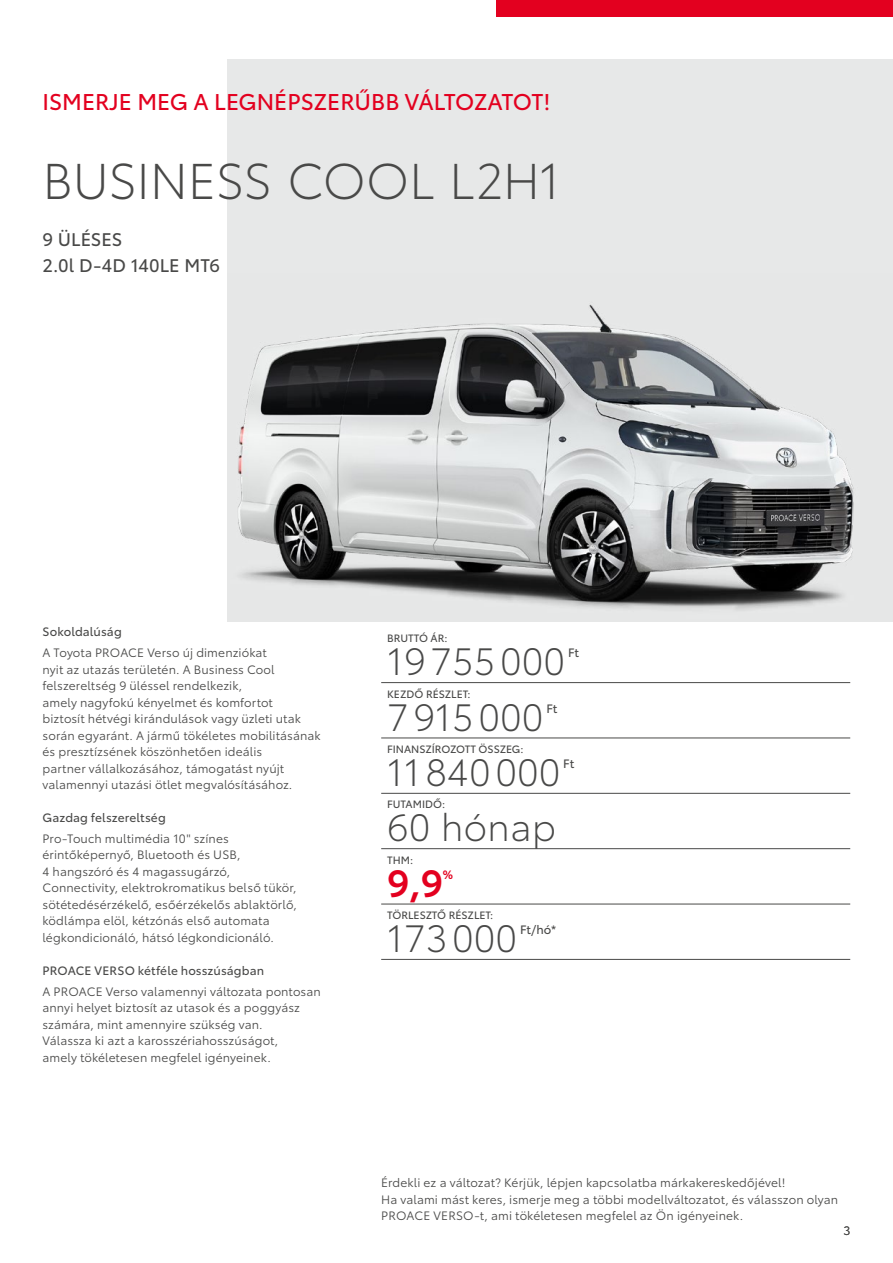
<style>
.page{position:relative;width:893px;height:1263px;background:#fff}
.page>*{position:absolute;margin:0;border:0;box-sizing:border-box;transform-origin:0 0}
.t1{font:300 49.5px "Toyota Type";letter-spacing:-.015em;color:#494948}
.t2{font:300 37.5px "Toyota Type";color:#494948}
.t3{font:600 37.5px "Toyota Type";color:#e3001f}
.t4{font:22.5px "Toyota Type";color:#e3001f}
.t5{font:18px/25.5px "Toyota Type";color:#494948}
.t6{font:12px/16.5px "Toyota Type";letter-spacing:.01em;color:#494948}
.t7{font:12px "Toyota Type";letter-spacing:.01em;color:#494948}
.t8{font:600 12px "Toyota Type";color:#e3001f}
.t9{font:10.5px "Toyota Type";color:#494948}
</style>
<div class="page">
<div style="left:227px;top:60px;width:666px;height:562px;background:#e7e8e8"></div>
<img style="left:238px;top:304px;width:616px;height:306px">
<div style="left:497px;top:0;width:396px;height:17px;background:#e3001f"></div>
<hr style="left:381px;top:682px;width:469px;height:1px;background:#494948">
<hr style="left:381px;top:738px;width:469px;height:1px;background:#494948">
<hr style="left:381px;top:793px;width:469px;height:1px;background:#494948">
<hr style="left:381px;top:848px;width:469px;height:1px;background:#494948">
<hr style="left:381px;top:904px;width:469px;height:1px;background:#494948">
<hr style="left:381px;top:959px;width:469px;height:1px;background:#494948">
<h3 class="t4" style="left:43px;top:86px;width:510px">ISMERJE MEG A LEGNÉPSZERŰBB VÁLTOZATOT!</h3>
<h1 class="t1" style="left:43px;top:145px;width:520px">BUSINESS COOL L2H1</h1>
<h3 class="t5" style="left:43px;top:226px;width:179px">9 ÜLÉSES<br>2.0l D-4D 140LE MT6</h3>
<p class="t7" style="left:43px;top:623px;width:81px">Sokoldalúság</p>
<p class="t6" style="left:43px;top:644px;width:280px">A Toyota PROACE Verso új dimenziókat<br>nyit az utazás területén. A Business Cool felszereltség 9 üléssel rendelkezik,<br>amely nagyfokú kényelmet és komfortot<br>biztosít hétvégi kirándulások vagy üzleti utak során egyaránt. A jármű tökéletes mobilitásának és presztízsének köszönhetően ideális<br>partner vállalkozásához, támogatást nyújt valamennyi utazási ötlet megvalósításához.</p>
<p class="t7" style="left:43px;top:809px;width:125px">Gazdag felszereltség</p>
<p class="t6" style="left:43px;top:829px;width:256px">Pro-Touch multimédia 10" színes érintőképernyő, Bluetooth és USB,<br>4 hangszóró és 4 magassugárzó, Connectivity, elektrokromatikus belső tükör, sötétedésérzékelő, esőérzékelős ablaktörlő, ködlámpa elöl, kétzónás első automata légkondicionáló, hátsó légkondicionáló.</p>
<p class="t7" style="left:43px;top:961px;width:223px">PROACE VERSO kétféle hosszúságban</p>
<p class="t6" style="left:43px;top:982px;width:280px">A PROACE Verso valamennyi változata pontosan annyi helyet biztosít az utasok és a poggyász számára, mint amennyire szükség van.<br>Válassza ki azt a karosszériahosszúságot,<br>amely tökéletesen megfelel igényeinek.</p>
<p class="t9" style="left:387px;top:631px;width:62px">BRUTTÓ ÁR:</p>
<h2 class="t2" style="left:387px;top:635px;width:179px">19755000</h2>
<p class="t7" style="left:568px;top:644px;width:12px">Ft</p>
<p class="t9" style="left:387px;top:686px;width:85px">KEZDŐ RÉSZLET:</p>
<h2 class="t2" style="left:387px;top:690px;width:158px">7915000</h2>
<p class="t7" style="left:546px;top:699px;width:12px">Ft</p>
<p class="t9" style="left:387px;top:741px;width:138px">FINANSZÍROZOTT ÖSSZEG:</p>
<h2 class="t2" style="left:387px;top:745px;width:175px">11840000</h2>
<p class="t7" style="left:563px;top:755px;width:12px">Ft</p>
<p class="t9" style="left:387px;top:797px;width:59px">FUTAMIDŐ:</p>
<h2 class="t2" style="left:387px;top:801px;width:170px">60 hónap</h2>
<p class="t9" style="left:387px;top:852px;width:27px">THM:</p>
<h2 class="t3" style="left:387px;top:855px;width:57px">9,9</h2>
<p class="t8" style="left:443px;top:865px;width:12px">%</p>
<p class="t9" style="left:387px;top:907px;width:108px">TÖRLESZTŐ RÉSZLET:</p>
<h2 class="t2" style="left:387px;top:911px;width:131px">173000</h2>
<p class="t7" style="left:520px;top:921px;width:38px">Ft/hó*</p>
<p class="t6" style="left:381px;top:1174px;width:459px">Érdekli ez a változat? Kérjük, lépjen kapcsolatba márkakereskedőjével!<br>Ha valami mást keres, ismerje meg a többi modellváltozatot, és válasszon olyan<br>PROACE VERSO‑t, ami tökéletesen megfelel az Ön igényeinek.</p>
<p class="t6" style="left:843px;top:1221px;width:8px">3</p>
</div>
